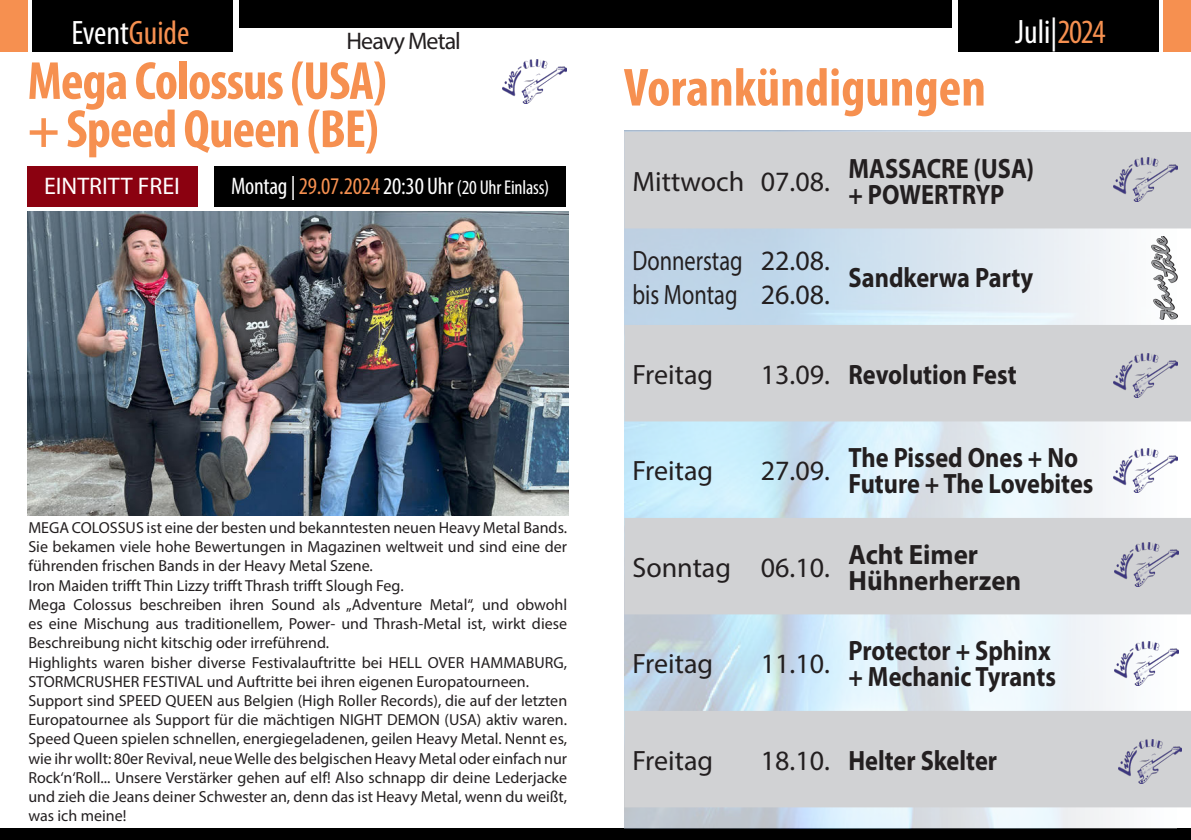
<style>
.page{position:relative;width:1191px;height:840px;background:#fff}
.page>*{position:absolute;margin:0;border:0;box-sizing:border-box;transform-origin:0 0}
.t1{font:700 condensed 54px/48px "Myriad Pro";letter-spacing:-.02em;color:#f69050}
.t2{font:700 condensed 54px "Myriad Pro";color:#f69050}
.t3{font:condensed 34px "Myriad Pro";color:#fff}
.t4{font:condensed 34px "Myriad Pro";letter-spacing:-.02em;color:#fff}
.t5{font:700 28px/26px "Myriad Pro";color:#231f20;scale:.87 1}
.t6{font:28px/33.6px "Myriad Pro";color:#231f20}
.t7{font:700 28px/26px "Myriad Pro";color:#231f20;scale:.96 1}
.t8{font:28px/33.6px "Myriad Pro";color:#231f20;scale:.8 1}
.t9{font:condensed 24px "Myriad Pro";letter-spacing:-.01em;color:#fff}
.t10{font:24px "Myriad Pro";color:#fff}
.t11{font:24px "Myriad Pro";letter-spacing:-.04em;color:#231f20}
.t12{font:16px/19.2px "Myriad Pro";color:#231f20}
.s1{color:#f69050}
.s2{font-size:20px}
.s3{font-weight:400}
</style>
<div class="page">
<div style="left:0;top:828px;width:1191px;height:11px;background:#000"></div>
<div style="left:595px;top:0;width:356px;height:27px;background:#000"></div>
<div style="left:958px;top:0;width:200px;height:51px;background:#000"></div>
<div style="left:1163px;top:0;width:28px;height:51px;background:#f69050"></div>
<div style="left:239px;top:0;width:356px;height:27px;background:#000"></div>
<div style="left:32px;top:0;width:200px;height:51px;background:#000"></div>
<div style="left:0;top:0;width:27px;height:51px;background:#f69050"></div>
<img style="left:503px;top:60px;width:63px;height:44px">
<div style="left:214px;top:166px;width:351px;height:41px;background:#000"></div>
<div style="left:28px;top:166px;width:170px;height:41px;background:#8b0110"></div>
<img style="left:28px;top:211px;width:540px;height:304px">
<svg style="left:624px;top:131px;width:552px;height:697px"></svg>
<svg style="left:624px;top:132px;width:567px;height:674px;background:#d4dbe1"></svg>
<img style="left:1113px;top:448px;width:64px;height:44px">
<img style="left:1114px;top:641px;width:64px;height:43px">
<img style="left:1113px;top:353px;width:64px;height:44px">
<img style="left:1115px;top:542px;width:63px;height:44px">
<img style="left:1152px;top:236px;width:25px;height:83px">
<img style="left:1118px;top:739px;width:63px;height:44px">
<img style="left:1113px;top:158px;width:64px;height:44px">
<h2 class="t3" style="left:71px;top:12px;width:120px">Event<span class="s1">Guide</span></h2>
<h3 class="t11" style="left:346px;top:26px;width:116px">Heavy Metal</h3>
<h1 class="t1" style="left:28px;top:56px;width:361px">Mega Colossus (USA) + Speed Queen (BE)</h1>
<h3 class="t10" style="left:44px;top:171px;width:137px">EINTRITT FREI</h3>
<h3 class="t9" style="left:231px;top:171px;width:320px">Montag|<span class="s1">29.07.2024</span>20:30 Uhr <span class="s2">(20 Uhr Einlass)</span></h3>
<p class="t12" style="left:28px;top:517px;width:540px">MEGA COLOSSUS ist eine der besten und bekanntesten neuen Heavy Metal Bands.<br>Sie bekamen viele hohe Bewertungen in Magazinen weltweit und sind eine der führenden frischen Bands in der Heavy Metal Szene.<br>Iron Maiden trifft Thin Lizzy trifft Thrash trifft Slough Feg.<br>Mega Colossus beschreiben ihren Sound als „Adventure Metal“, und obwohl es eine Mischung aus traditionellem, Power- und Thrash-Metal ist, wirkt diese Beschreibung nicht kitschig oder irreführend.<br>Highlights waren bisher diverse Festivalauftritte bei HELL OVER HAMMABURG, STORMCRUSHER FESTIVAL und Auftritte bei ihren eigenen Europatourneen.<br>Support sind SPEED QUEEN aus Belgien (High Roller Records), die auf der letzten Europatournee als Support für die mächtigen NIGHT DEMON (USA) aktiv waren.<br>Speed Queen spielen schnellen, energiegeladenen, geilen Heavy Metal. Nennt es, wie ihr wollt: 80er Revival, neue Welle des belgischen Heavy Metal oder einfach nur Rock‘n‘Roll... Unsere Verstärker gehen auf elf! Also schnapp dir deine Lederjacke und zieh die Jeans deiner Schwester an, denn das ist Heavy Metal, wenn du weißt, was ich meine!</p>
<h1 class="t2" style="left:624px;top:54px;width:364px">Vorankündigungen</h1>
<h2 class="t4" style="left:1015px;top:11px;width:92px">Juli|<span class="s1">2024</span></h2>
<h3 class="t6" style="left:632px;top:164px;width:199px">Mittwoch 07.08.</h3>
<h3 class="t8" style="left:632px;top:243px;width:139px">Donnerstag bis Montag</h3>
<h3 class="t6" style="left:761px;top:243px;width:71px">22.08.<br>26.08.</h3>
<h3 class="t5" style="left:848px;top:154px;width:215px">MASSACRE (USA) + POWERTRYP</h3>
<h3 class="t5" style="left:848px;top:264px;width:214px">Sandkerwa Party</h3>
<h3 class="t6" style="left:632px;top:357px;width:82px">Freitag</h3>
<h3 class="t5" style="left:761px;top:360px;width:296px"><span class="s3">13.09.</span> Revolution Fest</h3>
<h3 class="t6" style="left:632px;top:453px;width:82px">Freitag</h3>
<h3 class="t6" style="left:761px;top:453px;width:71px">27.09.</h3>
<h3 class="t5" style="left:848px;top:443px;width:283px">The Pissed Ones + No<br>Future + The Lovebites</h3>
<h3 class="t6" style="left:632px;top:549px;width:199px">Sonntag 06.10.</h3>
<h3 class="t7" style="left:848px;top:540px;width:181px">Acht Eimer<br>Hühnerherzen</h3>
<h3 class="t6" style="left:632px;top:646px;width:82px">Freitag</h3>
<h3 class="t6" style="left:761px;top:646px;width:71px">11.10.</h3>
<h3 class="t5" style="left:848px;top:636px;width:240px">Protector + Sphinx + Mechanic Tyrants</h3>
<h3 class="t6" style="left:632px;top:742px;width:82px">Freitag</h3>
<h3 class="t5" style="left:761px;top:745px;width:273px"><span class="s3">18.10.</span> Helter Skelter</h3>
</div>
